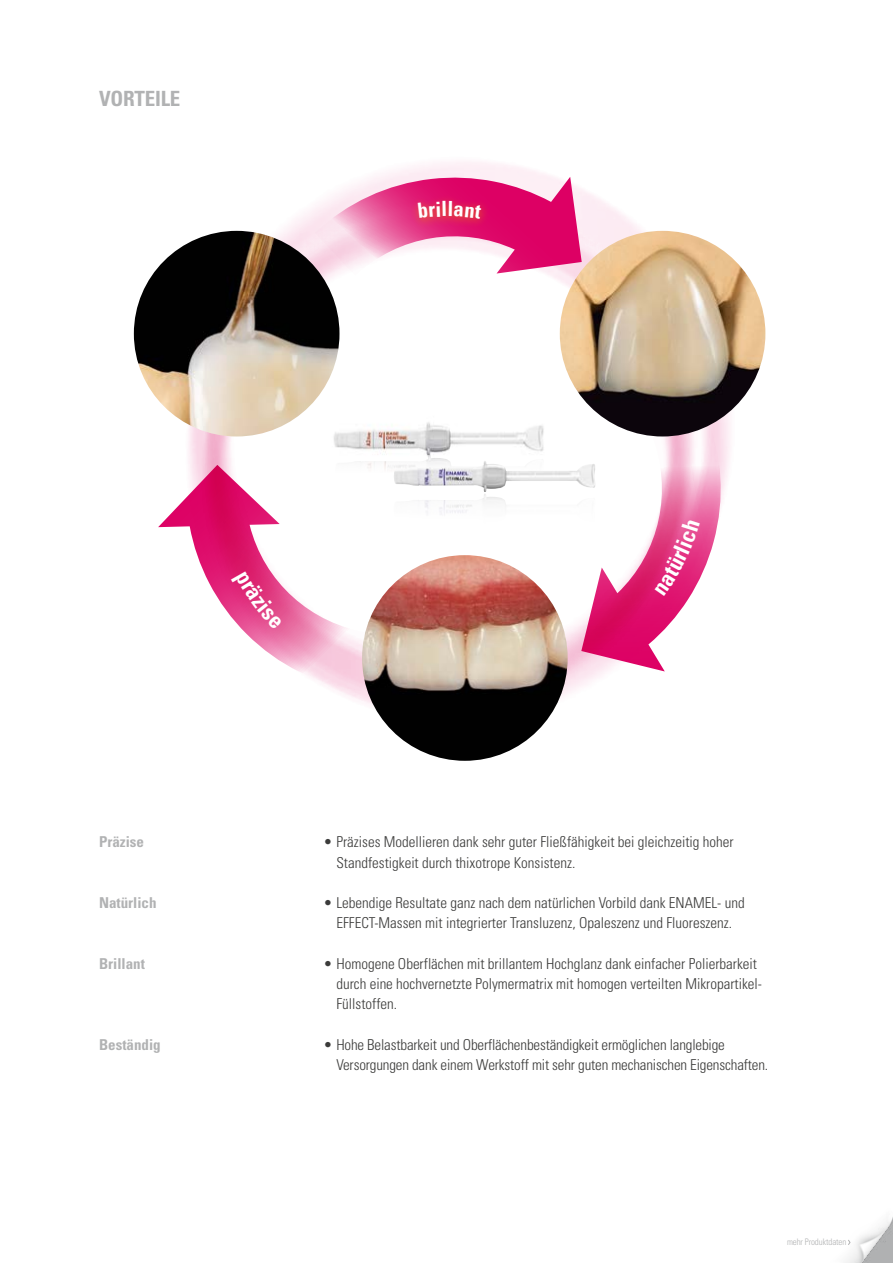
<style>
.page{position:relative;width:893px;height:1263px;background:#fff}
.page>*{position:absolute;margin:0;border:0;box-sizing:border-box;transform-origin:0 0}
.t1{font:700 condensed 21px "Univers LT Std";letter-spacing:-.01em;color:#b1b2b3}
.t2{font:300 condensed 15px/20.2px "Univers LT Std";color:#3b3b3a}
.t3{font:700 condensed 15px "Univers LT Std";color:#b1b2b3}
.t4{font:300 condensed 9px "Univers";letter-spacing:-.01em;color:#b1b2b3}
</style>
<div class="page">
<img style="left:133px;top:162px;width:633px;height:599px">
<img style="left:560px;top:231px;width:205px;height:205px;border-radius:103px">
<img style="left:134px;top:231px;width:205px;height:205px;border-radius:103px">
<img style="left:362px;top:555px;width:206px;height:206px;border-radius:103px">
<img style="left:845px;top:1217px;width:48px;height:46px">
<svg style="left:848px;top:1239px;width:2px;height:6px"></svg>
<svg style="left:581px;top:413px;width:144px;height:258px"></svg>
<svg style="left:231px;top:571px;width:51px;height:58px"></svg>
<svg style="left:315px;top:164px;width:267px;height:112px"></svg>
<h1 class="t1" style="left:99px;top:86px;width:83px">VORTEILE</h1>
<p class="t3" style="left:99px;top:833px;width:46px">Präzise</p>
<p class="t3" style="left:99px;top:894px;width:59px">Natürlich</p>
<p class="t3" style="left:99px;top:954px;width:47px">Brillant</p>
<p class="t3" style="left:99px;top:1035px;width:63px">Beständig</p>
<p class="t2" style="left:336px;top:832px;width:399px;text-indent:-13px">• Präzises Modellieren dank sehr guter Fließfähigkeit bei gleichzeitig hoher<br>Standfestigkeit durch thixotrope Konsistenz.</p>
<p class="t2" style="left:324px;top:893px;width:423px;text-align:center">• Lebendige Resultate ganz nach dem natürlichen Vorbild dank ENAMEL- und<br>EFFECT-Massen mit integrierter Transluzenz, Opaleszenz und Fluoreszenz.</p>
<p class="t2" style="left:336px;top:953px;width:427px;text-indent:-13px">• Homogene Oberflächen mit brillantem Hochglanz dank einfacher Polierbarkeit durch eine hochvernetzte Polymermatrix mit homogen verteilten Mikropartikel-<br>Füllstoffen.</p>
<p class="t2" style="left:336px;top:1034px;width:433px;text-indent:-13px">• Hohe Belastbarkeit und Oberflächenbeständigkeit ermöglichen langlebige<br>Versorgungen dank einem Werkstoff mit sehr guten mechanischen Eigenschaften.</p>
<p class="t4" style="left:787px;top:1236px;width:61px">mehr Produktdaten</p>
</div>
